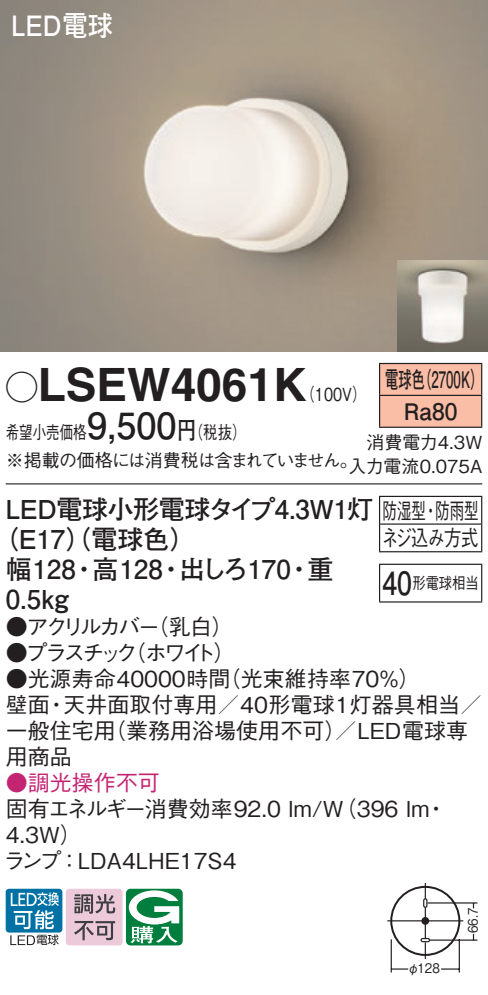
<style>
.page{position:relative;width:488px;height:995px;background:#fff}
.page>*{position:absolute;margin:0;border:0;box-sizing:border-box;transform-origin:0 0}
.t1{font:700 46px "Helvetica LT Std";color:#231f20}
.t2{font:700 28px "Futo Go B101 Pro";color:#fff;scale:.9 1}
.t3{font:700 26px "Futo Go B101 Pro";letter-spacing:-.015em;color:#231f20}
.t4{font:700 22.8px/32px "Futo Go B101 Pro";color:#231f20;text-align:center;scale:.58 1}
.t5{font:500 22px/26px "Gothic BBB Pro";color:#231f20}
.t6{font:500 22px "Gothic BBB Pro";letter-spacing:-.17em;color:#231f20}
.t7{font:500 22px/27.6px "Gothic BBB Pro";color:#231f20;scale:.66 1}
.t8{font:500 22px "Gothic BBB Pro";letter-spacing:-.13em;color:#231f20}
.t9{font:500 22px "Gothic BBB Pro";color:#c42573}
.t10{font:500 18px/28px "Gothic BBB Pro";letter-spacing:-.035em;color:#231f20;scale:.75 1}
.t11{font:500 18px/24px "Gothic BBB Pro";color:#231f20;text-align:right}
.t12{font:500 18px "Gothic BBB Pro";color:#231f20;scale:.8 1}
.t13{font:500 16px "Gothic BBB Pro";color:#231f20;scale:.83 1}
.t14{font:500 13.2px "Gothic BBB Pro";color:#231f20;scale:.9 1}
.s1{font-family:"Ford Classification 1";font-weight:400;font-size:32px}
.s2{font-family:"Futo Go B101 Pro";font-weight:700;font-size:36px}
.s3{font-family:"Futo Go B101 Pro";font-weight:700;font-size:24px}
.s4{font-family:"Futo Go B101 Pro";font-weight:700;font-size:32px}
</style>
<div class="page">
<img style="left:0;top:0;width:488px;height:351px">
<img style="left:397px;top:261px;width:91px;height:90px">
<div style="left:380px;top:364px;width:101px;height:62px;background:#fabda6"></div>
<hr style="left:379px;top:363px;width:103px;height:1px;background:#231f20">
<hr style="left:379px;top:364px;width:1px;height:31px;background:#231f20">
<hr style="left:481px;top:364px;width:1px;height:31px;background:#231f20">
<hr style="left:379px;top:395px;width:103px;height:1px;background:#231f20">
<hr style="left:379px;top:396px;width:1px;height:31px;background:#231f20">
<hr style="left:481px;top:396px;width:1px;height:31px;background:#231f20">
<hr style="left:379px;top:426px;width:103px;height:2px;background:#231f20">
<hr style="left:6px;top:483px;width:476px;height:1px;background:#231f20">
<svg style="left:379px;top:497px;width:1px;height:54px"></svg>
<hr style="left:379px;top:496px;width:103px;height:1px;background:#231f20">
<hr style="left:380px;top:523px;width:101px;height:2px;background:#231f20">
<svg style="left:481px;top:497px;width:1px;height:54px"></svg>
<hr style="left:379px;top:551px;width:103px;height:1px;background:#231f20">
<hr style="left:379px;top:565px;width:1px;height:36px;background:#231f20">
<hr style="left:379px;top:564px;width:103px;height:1px;background:#231f20">
<hr style="left:481px;top:565px;width:1px;height:36px;background:#231f20">
<hr style="left:379px;top:601px;width:103px;height:2px;background:#231f20">
<div style="left:390px;top:886px;width:70px;height:70px;border:2px solid #231f20;border-radius:50%"></div>
<hr style="left:387px;top:920px;width:76px;height:1px;background:#231f20">
<svg style="left:424px;top:883px;width:2px;height:15px"></svg>
<hr style="left:424px;top:907px;width:2px;height:31px;background:#231f20">
<svg style="left:424px;top:942px;width:2px;height:17px"></svg>
<hr style="left:427px;top:902px;width:50px;height:1px;background:#231f20">
<hr style="left:429px;top:939px;width:48px;height:2px;background:#231f20">
<hr style="left:458px;top:939px;width:2px;height:33px;background:#231f20">
<hr style="left:390px;top:939px;width:2px;height:33px;background:#231f20">
<svg style="left:392px;top:968px;width:16px;height:2px"></svg>
<svg style="left:441px;top:968px;width:18px;height:2px"></svg>
<div style="left:423px;top:898px;width:4px;height:10px;border:1px solid #231f20;border-radius:2px"></div>
<div style="left:420px;top:938px;width:10px;height:4px;border:1px solid #231f20;border-radius:2px"></div>
<div style="left:421px;top:917px;width:8px;height:8px;background:#231f20;border-radius:50%"></div>
<div style="left:6px;top:889px;width:56px;height:43px;background:#0071a5;border-radius:3px"></div>
<svg style="left:10px;top:892px;width:49px;height:53px"></svg>
<svg style="left:66px;top:889px;width:117px;height:56px"></svg>
<p class="t2" style="left:11px;top:3px;width:114px">LED電球</p>
<h1 class="t1" style="left:6px;top:357px;width:302px"><span class="s1">A</span>LSEW4061K</h1>
<p class="t4" style="left:385px;top:360px;width:171px">電球色（2700K）<br>Ra80</p>
<p class="t11" style="left:348px;top:428px;width:135px">消費電力4.3W入力電流0.075A</p>
<p class="t3" style="left:6px;top:488px;width:369px">LED電球小形電球タイプ4.3W1灯</p>
<p class="t3" style="left:-8px;top:518px;width:206px">（E17（）電球色）</p>
<p class="t3" style="left:6px;top:548px;width:329px">幅128・高128・出しろ170・重</p>
<p class="t3" style="left:6px;top:578px;width:65px">0.5kg</p>
<p class="t8" style="left:6px;top:609px;width:229px">●アクリルカバー（乳白）</p>
<p class="t6" style="left:6px;top:635px;width:231px">●プラスチック（ホワイト）</p>
<p class="t5" style="left:6px;top:663px;width:477px">●光源寿命40000時間（光束維持率70％）<br>壁面・天井面取付専用／40形電球1灯器具相当／一般住宅用（業務用浴場使用不可）／LED電球専用商品</p>
<p class="t9" style="left:6px;top:765px;width:155px">●調光操作不可</p>
<p class="t5" style="left:4px;top:793px;width:445px">固有エネルギー消費効率92.0 lm/W（396 lm・<br>4.3W）<br>ランプ：LDA4LHE17S4</p>
<p class="t12" style="left:300px;top:380px;width:84px">（100V）</p>
<p class="t10" style="left:6px;top:416px;width:471px">希望小売価格<span class="s2">9,500</span><span class="s3">円</span>（税抜）<br>※掲載の価格には消費税は含まれていません。</p>
<p class="t7" style="left:381px;top:494px;width:148px">防湿型・防雨型ネジ込み方式</p>
<p class="t13" style="left:382px;top:570px;width:118px"><span class="s4">40</span>形電球相当</p>
<p class="t14" style="left:407px;top:957px;width:37px">φ128</p>
<p class="t14" style="left:462px;top:933px;width:30px;rotate:-90deg">66.7</p>
</div>
